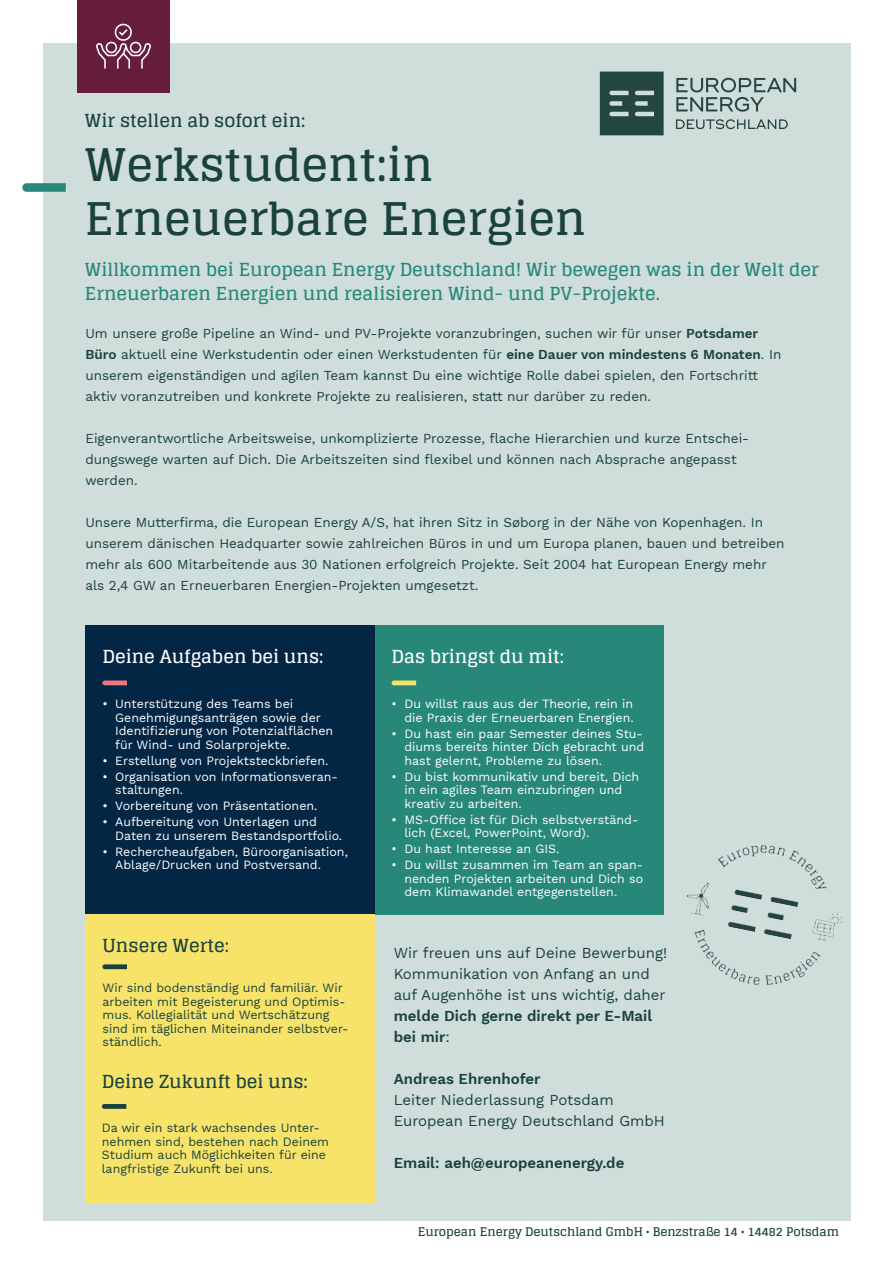
<style>
.page{position:relative;width:893px;height:1263px;background:#fff}
.page>*{position:absolute;margin:0;border:0;box-sizing:border-box;transform-origin:0 0}
.t1{font:700 45px "Glegoo";color:#1a423d}
.t2{font:700 18px/24px "Glegoo";color:#27887a}
.t3{font:700 18px "Glegoo";color:#1a423d}
.t4{font:700 18px "Glegoo";color:#fff}
.t5{font:15px/21px "Work Sans";color:#1a423d}
.t6{font:600 15px "Work Sans";color:#1a423d}
.t7{font:13.5px/21px "Work Sans";color:#1a423d}
.t8{font:12.45px/13.5px "Work Sans";color:#fff}
.t9{font:12.45px/13.5px "Work Sans";color:#1a423d}
.t10{font:700 12px "Glegoo";color:#1a423d}
.s1{font-weight:600}
</style>
<div class="page">
<div style="left:43px;top:43px;width:807px;height:1177px;background:#cfdddb"></div>
<div style="left:375px;top:625px;width:289px;height:289px;background:#27887a"></div>
<svg style="left:392px;top:680px;width:24px;height:5px"></svg>
<svg style="left:600px;top:72px;width:64px;height:63px;background:#395751"></svg>
<svg style="left:676px;top:78px;width:120px;height:34px"></svg>
<svg style="left:676px;top:119px;width:112px;height:10px"></svg>
<svg style="left:22px;top:183px;width:44px;height:9px"></svg>
<div style="left:85px;top:625px;width:290px;height:289px;background:#042645"></div>
<svg style="left:102px;top:680px;width:25px;height:5px"></svg>
<div style="left:85px;top:914px;width:290px;height:289px;background:#f8e36a"></div>
<svg style="left:102px;top:964px;width:25px;height:5px"></svg>
<svg style="left:102px;top:1104px;width:24px;height:5px"></svg>
<div style="left:78px;top:0;width:92px;height:92px;background:#671e3b"></div>
<img style="left:96px;top:23px;width:55px;height:46px">
<img style="left:686px;top:823px;width:165px;height:191px">
<p class="t3" style="left:85px;top:111px;width:222px">Wir stellen ab sofort ein:</p>
<p class="t1" style="left:85px;top:139px;width:350px">Werkstudent:in</p>
<p class="t1" style="left:85px;top:193px;width:503px">Erneuerbare Energien</p>
<p class="t2" style="left:85px;top:257px;width:735px">Willkommen bei European Energy Deutschland! Wir bewegen was in der Welt der<br>Erneuerbaren Energien und realisieren Wind- und PV-Projekte.</p>
<p class="t7" style="left:85px;top:322px;width:697px">Um unsere große Pipeline an Wind- und PV-Projekte voranzubringen, suchen wir für unser <span class="s1">Potsdamer Büro</span> aktuell eine Werkstudentin oder einen Werkstudenten für <span class="s1">eine Dauer von mindestens 6 Monaten</span>. In unserem eigenständigen und agilen Team kannst Du eine wichtige Rolle dabei spielen, den Fortschritt aktiv voranzutreiben und konkrete Projekte zu realisieren, statt nur darüber zu reden.</p>
<p class="t7" style="left:85px;top:427px;width:665px">Eigenverantwortliche Arbeitsweise, unkomplizierte Prozesse, flache Hierarchien und kurze Entschei&shy;dungswege warten auf Dich. Die Arbeitszeiten sind flexibel und können nach Absprache angepasst werden.</p>
<p class="t7" style="left:85px;top:511px;width:701px">Unsere Mutterfirma, die European Energy A/S, hat ihren Sitz in Søborg in der Nähe von Kopenhagen. In unserem dänischen Headquarter sowie zahlreichen Büros in und um Europa planen, bauen und betreiben mehr als 600 Mitarbeitende aus 30 Nationen erfolgreich Projekte. Seit 2004 hat European Energy mehr als 2,4 GW an Erneuerbaren Energien-Projekten umgesetzt.</p>
<p class="t4" style="left:102px;top:646px;width:223px">Deine Aufgaben bei uns:</p>
<p class="t8" style="left:115px;top:697px;width:220px;text-indent:-13px">• Unterstützung des Teams bei Genehmigungsanträgen sowie der Identifizierung von Potenzialflächen für Wind- und Solarprojekte.</p>
<p class="t8" style="left:102px;top:753px;width:227px">• Erstellung von Projektsteckbriefen.</p>
<p class="t8" style="left:115px;top:769px;width:224px;text-indent:-13px">• Organisation von Informationsveran&shy;staltungen.</p>
<p class="t8" style="left:102px;top:799px;width:217px">• Vorbereitung von Präsentationen.</p>
<p class="t8" style="left:115px;top:815px;width:229px;text-indent:-13px">• Aufbereitung von Unterlagen und<br>Daten zu unserem Bestandsportfolio.</p>
<p class="t8" style="left:115px;top:844px;width:234px;text-indent:-13px">• Rechercheaufgaben, Büroorganisation,<br>Ablage/Drucken und Postversand.</p>
<p class="t3" style="left:102px;top:935px;width:128px">Unsere Werte:</p>
<p class="t9" style="left:102px;top:980px;width:248px">Wir sind bodenständig und familiär. Wir arbeiten mit Begeisterung und Optimis&shy;mus. Kollegialität und Wertschätzung sind im täglichen Miteinander selbstver&shy;ständlich.</p>
<p class="t3" style="left:102px;top:1071px;width:207px">Deine Zukunft bei uns:</p>
<p class="t9" style="left:102px;top:1120px;width:229px">Da wir ein stark wachsendes Unter&shy;nehmen sind, bestehen nach Deinem Studium auch Möglichkeiten für eine langfristige Zukunft bei uns.</p>
<p class="t4" style="left:392px;top:646px;width:174px">Das bringst du mit:</p>
<p class="t8" style="left:392px;top:697px;width:244px;text-align:right">• Du willst raus aus der Theorie, rein in die Praxis der Erneuerbaren Energien.</p>
<p class="t8" style="left:404px;top:726px;width:241px;text-align:justify;text-indent:-13px">• Du hast ein paar Semester deines Stu&shy;diums bereits hinter Dich gebracht und hast gelernt, Probleme zu lösen.</p>
<p class="t8" style="left:404px;top:769px;width:236px;text-indent:-13px">• Du bist kommunikativ und bereit, Dich in ein agiles Team einzubringen und kreativ zu arbeiten.</p>
<p class="t8" style="left:404px;top:812px;width:235px;text-indent:-13px">• MS-Office ist für Dich selbstverständ&shy;lich (Excel, PowerPoint, Word).</p>
<p class="t8" style="left:392px;top:842px;width:169px">• Du hast Interesse an GIS.</p>
<p class="t8" style="left:404px;top:858px;width:240px;text-align:justify;text-indent:-13px">• Du willst zusammen im Team an span&shy;nenden Projekten arbeiten und Dich so dem Klimawandel entgegenstellen.</p>
<p class="t5" style="left:394px;top:942px;width:275px">Wir freuen uns auf Deine Bewerbung!<br>Kommunikation von Anfang an und auf Augenhöhe ist uns wichtig, daher <span class="s1">melde Dich gerne direkt per E-Mail bei mir</span>:</p>
<p class="t6" style="left:394px;top:1068px;width:148px">Andreas Ehrenhofer</p>
<p class="t5" style="left:394px;top:1089px;width:221px">Leiter Niederlassung Potsdam</p>
<p class="t5" style="left:394px;top:1110px;width:273px">European Energy Deutschland GmbH</p>
<p class="t6" style="left:394px;top:1152px;width:232px">Email: aeh@europeanenergy.de</p>
<p class="t10" style="left:418px;top:1224px;width:423px">European Energy Deutschland GmbH • Benzstraße 14 • 14482 Potsdam</p>
</div>
